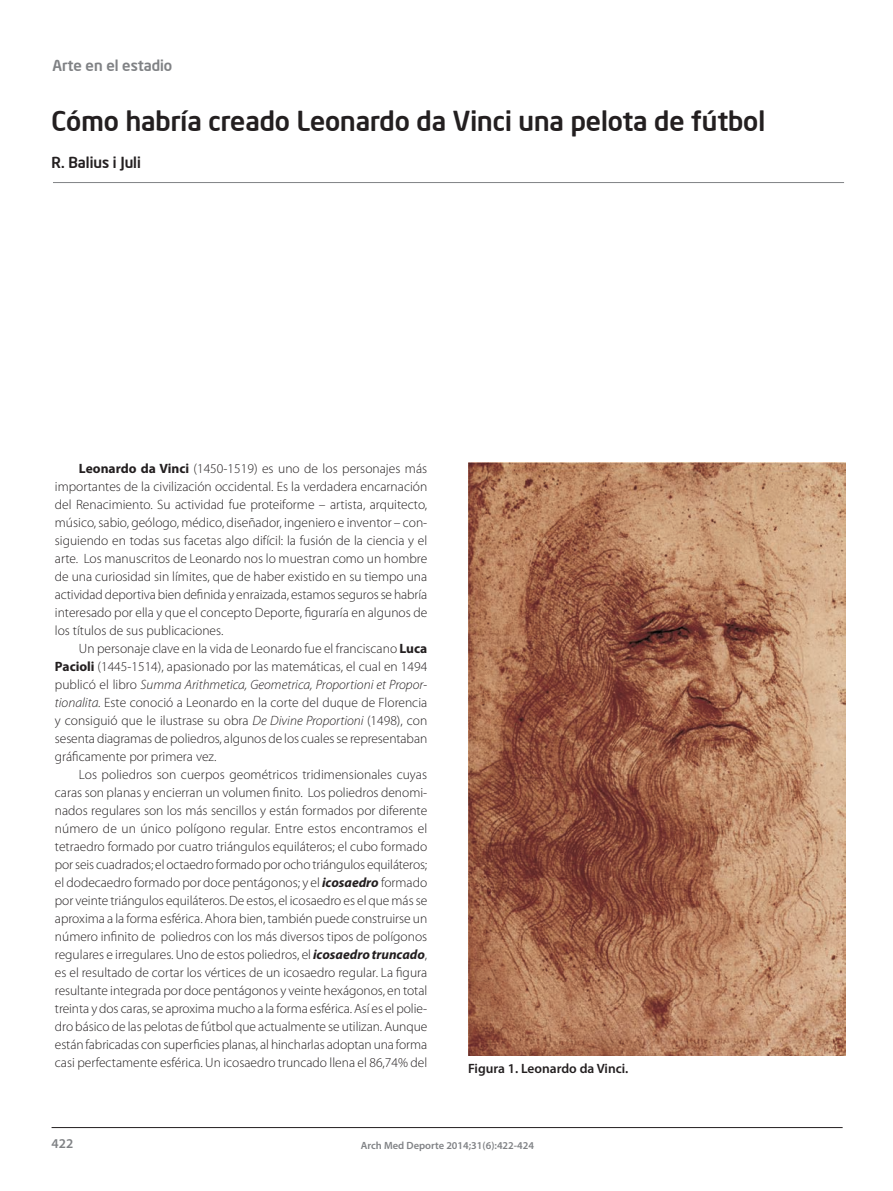
<style>
.page{position:relative;width:893px;height:1191px;background:#fff}
.page>*{position:absolute;margin:0;border:0;box-sizing:border-box;transform-origin:0 0}
.t1{font:500 27px "Neo Sans Intel";color:#231f20}
.t2{font:500 15px "Neo Sans Intel";color:#808285}
.t3{font:500 15px "Neo Sans Intel";color:#231f20}
.t4{font:300 13.5px/18px "Myriad Pro";color:#231f20;text-align:justify}
.t5{font:600 13.5px "Myriad Pro";color:#231f20}
.t6{font:600 13.5px "Myriad Pro";color:#808285}
.t7{font:600 10.5px "Myriad Pro";color:#808285}
.s1{font-weight:700}
.s2{font-style:italic}
.s3{font-weight:700;font-style:italic}
</style>
<div class="page">
<hr style="left:52px;top:1127px;width:790px;height:1px;background:#231f20">
<img style="left:468px;top:463px;width:377px;height:593px">
<hr style="left:53px;top:182px;width:791px;height:1px;background:#808285">
<p class="t2" style="left:52px;top:55px;width:121px">Arte en el estadio</p>
<h1 class="t1" style="left:51px;top:103px;width:715px">Cómo habría creado Leonardo da Vinci una pelota de fútbol</h1>
<p class="t3" style="left:51px;top:152px;width:91px">R. Balius i Juli</p>
<p class="t4" style="left:55px;top:460px;width:374px;text-indent:24px"><span class="s1">Leonardo da Vinci</span> (1450-1519) es uno de los personajes más importantes de la civilización occidental. Es la verdadera encarnación del Renacimiento. Su actividad fue proteiforme – artista, arquitecto, músico, sabio, geólogo, médico, diseñador, ingeniero e inventor – con&shy;siguiendo en todas sus facetas algo difícil: la fusión de la ciencia y el arte. Los manuscritos de Leonardo nos lo muestran como un hombre de una curiosidad sin límites, que de haber existido en su tiempo una actividad deportiva bien definida y enraizada, estamos seguros se habría interesado por ella y que el concepto Deporte, figuraría en algunos de los títulos de sus publicaciones.</p>
<p class="t4" style="left:55px;top:640px;width:374px;text-indent:24px">Un personaje clave en la vida de Leonardo fue el franciscano <span class="s1">Luca Pacioli</span> (1445-1514), apasionado por las matemáticas, el cual en 1494 publicó el libro <span class="s2">Summa Arithmetica, Geometrica, Proportioni et Propor&shy;tionalita.</span> Este conoció a Leonardo en la corte del duque de Florencia y consiguió que le ilustrase su obra <span class="s2">De Divine Proportioni</span> (1498), con sesenta diagramas de poliedros, algunos de los cuales se representaban gráficamente por primera vez.</p>
<p class="t4" style="left:55px;top:766px;width:374px;text-indent:24px">Los poliedros son cuerpos geométricos tridimensionales cuyas caras son planas y encierran un volumen finito. Los poliedros denomi&shy;nados regulares son los más sencillos y están formados por diferente número de un único polígono regular. Entre estos encontramos el tetraedro formado por cuatro triángulos equiláteros; el cubo formado por seis cuadrados; el octaedro formado por ocho triángulos equiláteros; el dodecaedro formado por doce pentágonos; y el <span class="s3">icosaedro</span> formado por veinte triángulos equiláteros. De estos, el icosaedro es el que más se aproxima a la forma esférica. Ahora bien, también puede construirse un número infinito de poliedros con los más diversos tipos de polígonos regulares e irregulares. Uno de estos poliedros, el <span class="s3">icosaedro truncado</span>, es el resultado de cortar los vértices de un icosaedro regular. La figura resultante integrada por doce pentágonos y veinte hexágonos, en total treinta y dos caras, se aproxima mucho a la forma esférica. Así es el polie&shy;dro básico de las pelotas de fútbol que actualmente se utilizan. Aunque están fabricadas con superficies planas, al hincharlas adoptan una forma casi perfectamente esférica. Un icosaedro truncado llena el 86,74% del</p>
<p class="t5" style="left:468px;top:1063px;width:162px">Figura 1. Leonardo da Vinci.</p>
<p class="t6" style="left:52px;top:1138px;width:23px">422</p>
<p class="t7" style="left:361px;top:1141px;width:175px">Arch Med Deporte 2014;31(6):422-424</p>
</div>
